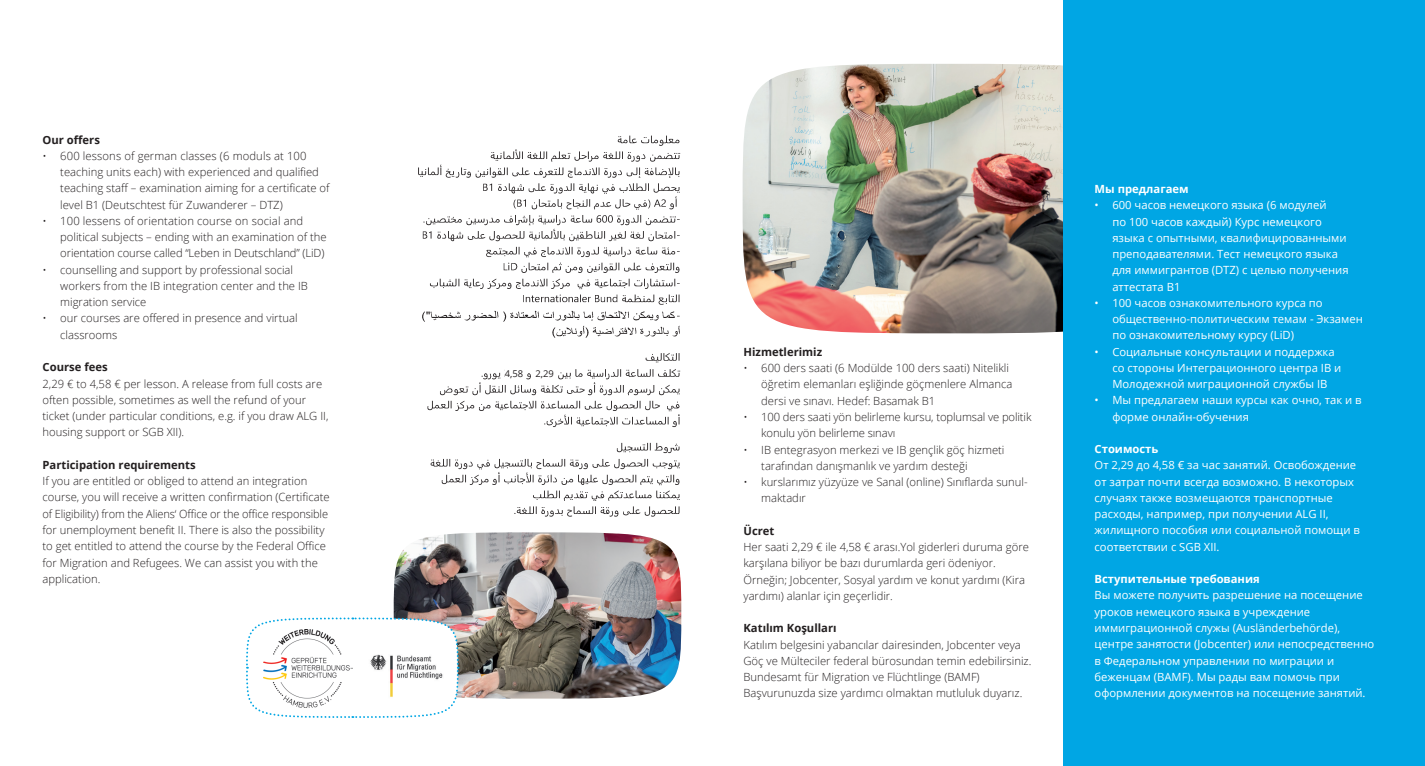
<style>
.page{position:relative;width:1425px;height:766px;background:#fff}
.page>*{position:absolute;margin:0;border:0;box-sizing:border-box;transform-origin:0 0}
.t1{font:300 11.25px/16.2px "Open Sans";color:#231f20}
.t2{font:11.25px/16.2px "Open Sans";color:#fff}
.t3{font:700 11.25px "Open Sans";color:#231f20}
.t4{font:700 11.25px "Open Sans";color:#fff}
.t5{font:9.38px "Open Sans";color:#231f20}
</style>
<div class="page">
<img style="left:394px;top:532px;width:287px;height:166px">
<img style="left:742px;top:64px;width:321px;height:269px">
<div style="left:1063px;top:1px;width:361px;height:764px;background:#00a6e4"></div>
<svg style="left:246px;top:616px;width:213px;height:102px"></svg>
<img style="left:264px;top:629px;width:88px;height:78px">
<img style="left:359px;top:642px;width:91px;height:60px">
<img style="left:418px;top:135px;width:263px;height:382px">
<div style="left:535px;top:368px;width:20px;height:10px;background:#fff"></div>
<div style="left:505px;top:368px;width:19px;height:10px;background:#fff"></div>
<p class="t3" style="left:43px;top:131px;width:59px">Our offers</p>
<p class="t1" style="left:60px;top:147px;width:271px;text-indent:-18px">• 600 lessons of german classes (6 moduls at 100 teaching units each) with experienced and qualified teaching staff – examination aiming for a certificate of level B1 (Deutschtest für Zuwanderer – DTZ)</p>
<p class="t1" style="left:60px;top:212px;width:268px;text-indent:-18px">• 100 lessens of orientation course on social and political subjects – ending with an examination of the orientation course called “Leben in Deutschland” (LiD)</p>
<p class="t1" style="left:60px;top:261px;width:249px;text-indent:-18px">• counselling and support by professional social workers from the IB integration center and the IB migration service</p>
<p class="t1" style="left:60px;top:310px;width:239px;text-indent:-18px">• our courses are offered in presence and virtual classrooms</p>
<p class="t3" style="left:43px;top:359px;width:67px">Course fees</p>
<p class="t1" style="left:43px;top:375px;width:287px">2,29 € to 4,58 € per lesson. A release from full costs are often possible, sometimes as well the refund of your ticket (under particular conditions, e.g. if you draw ALG II, housing support or SGB XII).</p>
<p class="t3" style="left:43px;top:456px;width:155px">Participation requirements</p>
<p class="t1" style="left:43px;top:472px;width:289px">If you are entitled or obliged to attend an integration course, you will receive a written confirmation (Certificate of Eligibility) from the Aliens‘ Office or the office responsible for unemployment benefit II. There is also the possibility to get entitled to attend the course by the Federal Office for Migration and Refugees. We can assist you with the application.</p>
<p class="t5" style="left:505px;top:367px;width:20px">4,58</p>
<p class="t5" style="left:535px;top:367px;width:20px">2,29</p>
<p class="t3" style="left:743px;top:344px;width:80px">Hizmetlerimiz</p>
<p class="t1" style="left:761px;top:359px;width:253px;text-indent:-18px">• 600 ders saati (6 Modülde 100 ders saati) Nitelikli öğretim elemanları eşliğinde göçmenlere Almanca dersi ve sınavı. Hedef: Basamak B1</p>
<p class="t1" style="left:761px;top:408px;width:272px;text-indent:-18px">• 100 ders saati yön belirleme kursu, toplumsal ve politik konulu yön belirleme sınavı</p>
<p class="t1" style="left:761px;top:441px;width:245px;text-indent:-18px">• IB entegrasyon merkezi ve IB gençlik göç hizmeti tarafından danışmanlık ve yardım desteği</p>
<p class="t1" style="left:761px;top:473px;width:268px;text-indent:-18px">• kurslarımız yüzyüze ve Sanal (online) Sınıflarda sunul&shy;maktadır</p>
<p class="t3" style="left:743px;top:522px;width:32px">Ücret</p>
<p class="t1" style="left:743px;top:538px;width:287px">Her saati 2,29 € ile 4,58 € arası.Yol giderleri duruma göre karşılana biliyor be bazı durumlarda geri ödeniyor.<br>Örneğin; Jobcenter, Sosyal yardım ve konut yardımı (Kira yardımı) alanlar için geçerlidir.</p>
<p class="t3" style="left:743px;top:620px;width:95px">Katılım Koşulları</p>
<p class="t1" style="left:743px;top:636px;width:289px">Katılım belgesini yabancılar dairesinden, Jobcenter veya Göç ve Mülteciler federal bürosundan temin edebilirsiniz.<br>Bundesamt für Migration ve Flüchtlinge (BAMF)<br>Başvurunuzda size yardımcı olmaktan mutluluk duyarız.</p>
<p class="t4" style="left:1094px;top:181px;width:96px">Мы предлагаем</p>
<p class="t2" style="left:1112px;top:197px;width:238px;text-indent:-18px">• 600 часов немецкого языка (6 модулей<br>по 100 часов каждый) Курс немецкого языка с опытными, квалифицированными преподавателями. Тест немецкого языка для иммигрантов (DTZ) с целью получения аттестата B1</p>
<p class="t2" style="left:1112px;top:294px;width:252px;text-indent:-18px">• 100 часов ознакомительного курса по общественно-политическим темам - Экзамен по ознакомительному курсу (LiD)</p>
<p class="t2" style="left:1112px;top:343px;width:230px;text-indent:-18px">• Социальные консультации и поддержка со стороны Интеграционного центра IB и<br>Молодежной миграционной службы IB</p>
<p class="t2" style="left:1112px;top:392px;width:251px;text-indent:-18px">• Мы предлагаем наши курсы как очно, так и в форме онлайн-обучения</p>
<p class="t4" style="left:1094px;top:441px;width:65px">Стоимость</p>
<p class="t2" style="left:1094px;top:457px;width:267px">От 2,29 до 4,58 € за час занятий. Освобождение от затрат почти всегда возможно. В некоторых случаях также возмещаются транспортные расходы, например, при получении ALG II, жилищного пособия или социальной помощи в соответствии с SGB XII.</p>
<p class="t4" style="left:1094px;top:571px;width:167px">Вступительные требования</p>
<p class="t2" style="left:1094px;top:586px;width:281px">Вы можете получить разрешение на посещение уроков немецкого языка в учреждение иммиграционной служы (Ausländerbehörde), центре занятости (Jobcenter) или непосредственно в Федеральном управлении по миграции и беженцам (BAMF). Мы рады вам помочь при оформлении документов на посещение занятий.</p>
</div>
